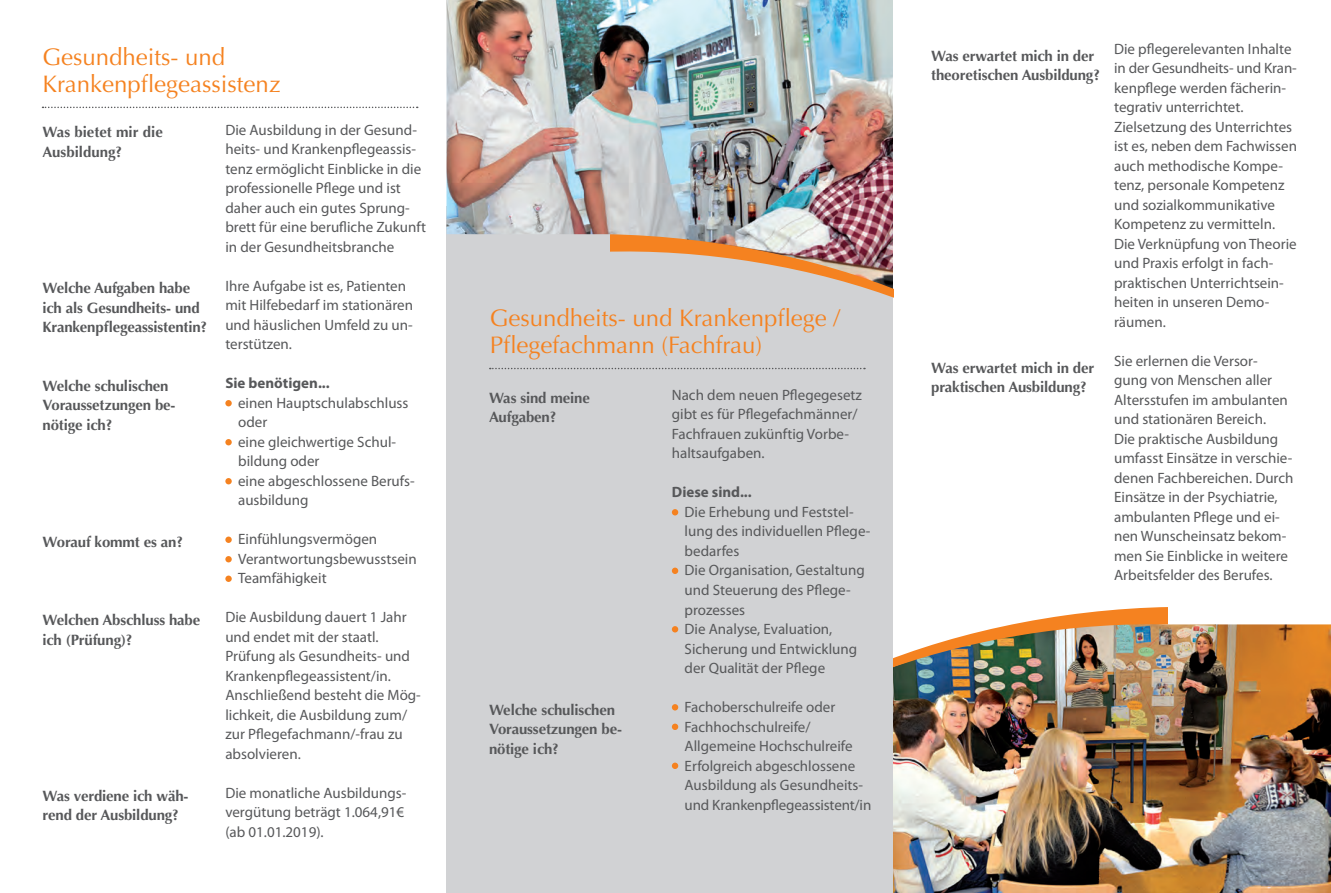
<style>
.page{position:relative;width:1331px;height:893px;background:#fff}
.page>*{position:absolute;margin:0;border:0;box-sizing:border-box;transform-origin:0 0}
.t1{font:24px/27px "Optima";color:#f58220}
.t2{font:15px/19.5px "Myriad Pro";color:#57585a}
.t3{font:700 15px/19.5px "Optima";letter-spacing:-.01em;color:#57585a}
.t4{font:700 15px "Myriad Pro";color:#57585a}
</style>
<div class="page">
<div style="left:446px;top:206px;width:447px;height:687px;background:#d1d2d4"></div>
<img style="left:446px;top:0;width:447px;height:235px">
<img style="left:610px;top:210px;width:283px;height:88px">
<img style="left:893px;top:624px;width:438px;height:269px">
<img style="left:893px;top:607px;width:275px;height:66px">
<div style="left:225px;top:400px;width:7px;height:6px;background:#f58220;border-radius:50%"></div>
<div style="left:225px;top:439px;width:7px;height:6px;background:#f58220;border-radius:50%"></div>
<div style="left:225px;top:478px;width:7px;height:6px;background:#f58220;border-radius:50%"></div>
<div style="left:225px;top:537px;width:7px;height:6px;background:#f58220;border-radius:50%"></div>
<div style="left:225px;top:556px;width:7px;height:6px;background:#f58220;border-radius:50%"></div>
<div style="left:225px;top:576px;width:7px;height:6px;background:#f58220;border-radius:50%"></div>
<svg style="left:43px;top:107px;width:375px;height:1px"></svg>
<svg style="left:672px;top:509px;width:6px;height:6px"></svg>
<svg style="left:672px;top:568px;width:6px;height:6px"></svg>
<svg style="left:672px;top:626px;width:6px;height:6px"></svg>
<svg style="left:672px;top:704px;width:6px;height:6px"></svg>
<svg style="left:672px;top:724px;width:6px;height:6px"></svg>
<svg style="left:672px;top:763px;width:6px;height:6px"></svg>
<svg style="left:490px;top:368px;width:375px;height:1px"></svg>
<h1 class="t1" style="left:43px;top:43px;width:240px">Gesundheits- und<br>Krankenpflegeassistenz</h1>
<p class="t3" style="left:43px;top:123px;width:122px">Was bietet mir die<br>Ausbildung?</p>
<p class="t2" style="left:225px;top:120px;width:202px">Die Ausbildung in der Gesund&shy;heits- und Krankenpflegeassis&shy;tenz ermöglicht Einblicke in die professionelle Pflege und ist daher auch ein gutes Sprung&shy;brett für eine berufliche Zukunft in der Gesundheitsbranche</p>
<p class="t2" style="left:225px;top:276px;width:189px">Ihre Aufgabe ist es, Patienten mit Hilfebedarf im stationären und häuslichen Umfeld zu un&shy;terstützen.</p>
<p class="t4" style="left:225px;top:374px;width:106px">Sie benötigen...</p>
<p class="t2" style="left:238px;top:393px;width:178px">einen Hauptschulabschluss oder<br>eine gleichwertige Schul&shy;bildung oder<br>eine abgeschlossene Berufs&shy;ausbildung</p>
<p class="t2" style="left:238px;top:529px;width:180px">Einfühlungsvermögen<br>Verantwortungsbewusstsein<br>Teamfähigkeit</p>
<p class="t2" style="left:225px;top:607px;width:197px">Die Ausbildung dauert 1 Jahr und endet mit der staatl.<br>Prüfung als Gesundheits- und<br>Krankenpflegeassistent/in.<br>Anschließend besteht die Mög&shy;lichkeit, die Ausbildung zum/ zur Pflegefachmann/-frau zu absolvieren.</p>
<p class="t2" style="left:225px;top:783px;width:182px">Die monatliche Ausbildungs&shy;vergütung beträgt 1.064,91€ (ab 01.01.2019).</p>
<p class="t3" style="left:43px;top:279px;width:166px">Welche Aufgaben habe ich als Gesundheits- und<br>Krankenpflegeassistentin?</p>
<p class="t3" style="left:43px;top:376px;width:135px">Welche schulischen<br>Voraussetzungen be&shy;nötige ich?</p>
<p class="t3" style="left:43px;top:532px;width:142px">Worauf kommt es an?</p>
<p class="t3" style="left:43px;top:610px;width:159px">Welchen Abschluss habe ich (Prüfung)?</p>
<p class="t3" style="left:43px;top:786px;width:148px">Was verdiene ich wäh&shy;rend der Ausbildung?</p>
<h1 class="t1" style="left:490px;top:304px;width:352px">Gesundheits- und Krankenpflege /<br>Pflegefachmann (Fachfrau)</h1>
<p class="t3" style="left:489px;top:388px;width:102px">Was sind meine<br>Aufgaben?</p>
<p class="t3" style="left:489px;top:700px;width:135px">Welche schulischen<br>Voraussetzungen be&shy;nötige ich?</p>
<p class="t2" style="left:672px;top:385px;width:192px">Nach dem neuen Pflegegesetz gibt es für Pflegefachmänner/<br>Fachfrauen zukünftig Vorbe&shy;haltsaufgaben.</p>
<p class="t4" style="left:672px;top:483px;width:81px">Diese sind...</p>
<p class="t2" style="left:685px;top:502px;width:187px">Die Erhebung und Feststel&shy;lung des individuellen Pflege&shy;bedarfes<br>Die Organisation, Gestaltung und Steuerung des Pflege&shy;prozesses<br>Die Analyse, Evaluation,<br>Sicherung und Entwicklung der Qualität der Pflege</p>
<p class="t2" style="left:685px;top:697px;width:188px">Fachoberschulreife oder<br>Fachhochschulreife/<br>Allgemeine Hochschulreife<br>Erfolgreich abgeschlossene<br>Ausbildung als Gesundheits&shy;und Krankenpflegeassistent/in</p>
<p class="t3" style="left:931px;top:46px;width:170px">Was erwartet mich in der theoretischen Ausbildung?</p>
<p class="t3" style="left:931px;top:358px;width:164px">Was erwartet mich in der praktischen Ausbildung?</p>
<p class="t2" style="left:1114px;top:39px;width:184px">Die pflegerelevanten Inhalte in der Gesundheits- und Kran&shy;kenpflege werden fächerin&shy;tegrativ unterrichtet.<br>Zielsetzung des Unterrichtes ist es, neben dem Fachwissen auch methodische Kompe&shy;tenz, personale Kompetenz und sozialkommunikative<br>Kompetenz zu vermitteln.<br>Die Verknüpfung von Theorie und Praxis erfolgt in fach&shy;praktischen Unterrichtsein&shy;heiten in unseren Demo&shy;räumen.</p>
<p class="t2" style="left:1114px;top:351px;width:181px">Sie erlernen die Versor&shy;gung von Menschen aller<br>Altersstufen im ambulanten und stationären Bereich.<br>Die praktische Ausbildung umfasst Einsätze in verschie&shy;denen Fachbereichen. Durch<br>Einsätze in der Psychiatrie, ambulanten Pflege und ei&shy;nen Wunscheinsatz bekom&shy;men Sie Einblicke in weitere<br>Arbeitsfelder des Berufes.</p>
</div>
